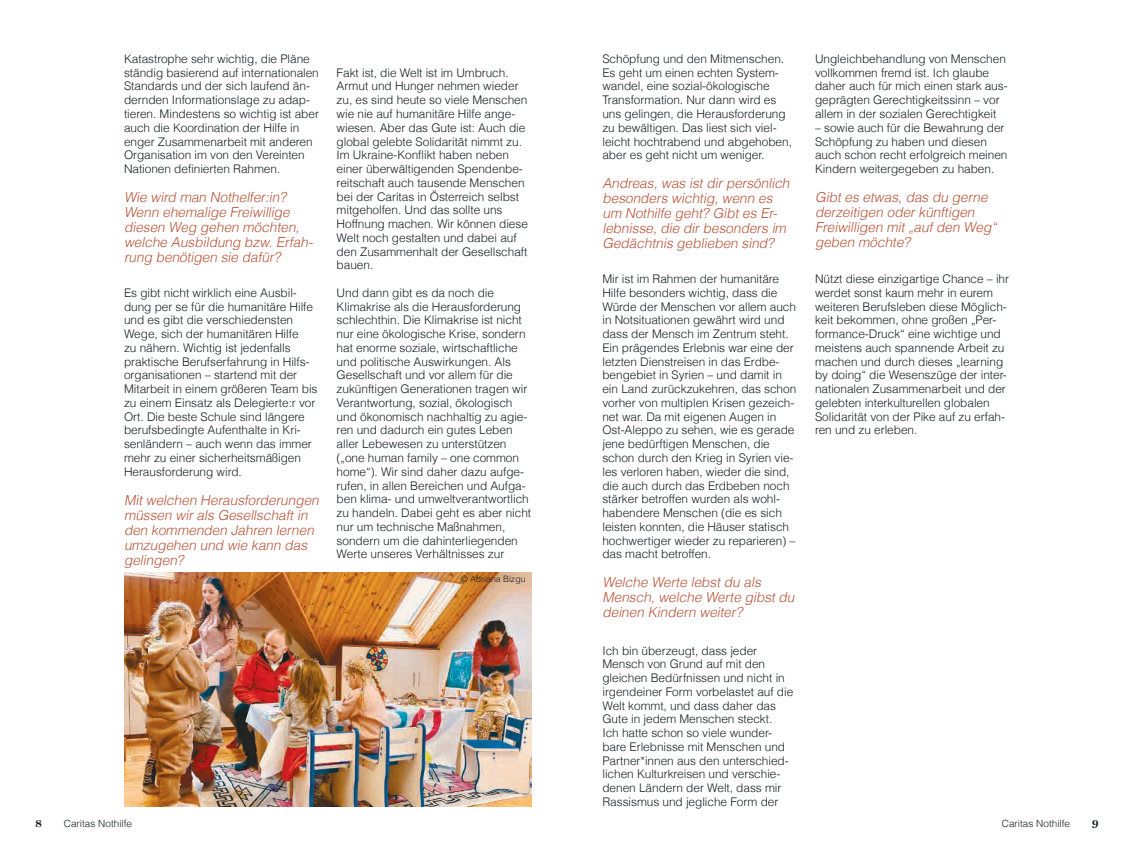
<style>
.page{position:relative;width:1134px;height:851px;background:#fff}
.page>*{position:absolute;margin:0;border:0;box-sizing:border-box;transform-origin:0 0}
.Frage_Interview{font:italic 300 13.75px/15px "Helveticafor Caritas";color:#b75439}
.Fließtext{font:300 11.88px/13.8px "Helveticafor Caritas";letter-spacing:-.005em;color:#172020}
.t1{font:700 11.25px "Miller Display";color:#172020}
.t2{font:300 10px "Helveticafor Caritas";color:#172020}
.Info_Text_klein_7pt{font:300 8.75px "Helveticafor Caritas";color:#172020}
</style>
<div class="page">
<img style="left:124px;top:572px;width:407px;height:234px">
<p class="Fließtext" style="left:124px;top:52px;width:196px">Katastrophe sehr wichtig, die Pläne ständig basierend auf internationalen Standards und der sich laufend än&shy;dernden Informationslage zu adap&shy;tieren. Mindestens so wichtig ist aber auch die Koordination der Hilfe in enger Zusammenarbeit mit anderen Organisation im von den Vereinten Nationen definierten Rahmen.</p>
<p class="Frage_Interview" style="left:124px;top:189px;width:193px">Wie wird man Nothelfer:in?<br>Wenn ehemalige Freiwillige diesen Weg gehen möchten, welche Ausbildung bzw.Erfah&shy;rung benötigen sie dafür?</p>
<p class="Fließtext" style="left:124px;top:285px;width:195px">Es gibt nicht wirklich eine Ausbil&shy;dung per se für die humanitäre Hilfe und es gibt die verschiedensten Wege, sich der humanitären Hilfe<br>zu nähern. Wichtig ist jedenfalls praktische Berufserfahrung in Hilfs&shy;organisationen – startend mit der Mitarbeit in einem größeren Team bis zu einem Einsatz als Delegierte:r vor Ort. Die beste Schule sind längere berufsbedingte Aufenthalte in Kri&shy;senländern – auch wenn das immer mehr zu einer sicherheitsmäßigen Herausforderung wird.</p>
<p class="Frage_Interview" style="left:124px;top:492px;width:199px">Mitwelchen Herausforderungen müssen wirals Gesellschaftin den kommenden Jahren lernen umzugehen und wie kann das gelingen?</p>
<p class="Fließtext" style="left:337px;top:65px;width:193px">Fakt ist, die Welt ist im Umbruch.<br>Armut und Hunger nehmen wieder zu, es sind heute so viele Menschen wie nie auf humanitäre Hilfe ange&shy;wiesen. Aber das Gute ist: Auch die global gelebte Solidarität nimmt zu.<br>Im Ukraine-Konflikt haben neben einer überwältigenden Spendenbe&shy;reitschaft auch tausende Menschen bei der Caritas in Österreich selbst mitgeholfen. Und das sollte uns<br>Hoffnung machen. Wir können diese<br>Welt noch gestalten und dabei auf den Zusammenhalt der Gesellschaft bauen.</p>
<p class="Fließtext" style="left:337px;top:285px;width:196px">Und dann gibt es da noch die Klimakrise als die Herausforderung schlechthin. Die Klimakrise ist nicht nur eine ökologische Krise, sondern hat enorme soziale, wirtschaftliche und politische Auswirkungen. Als Gesellschaft und vor allem für die zukünftigen Generationen tragen wir Verantwortung, sozial, ökologisch und ökonomisch nachhaltig zu agie&shy;ren und dadurch ein gutes Leben aller Lebewesen zu unterstützen („one human family – one common home“). Wir sind daher dazu aufge&shy;rufen, in allen Bereichen und Aufga&shy;ben klima- und umweltverantwortlich zu handeln. Dabei geht es aber nicht nur um technische Maßnahmen, sondern um die dahinterliegenden Werte unseres Verhältnisses zur</p>
<p class="Info_Text_klein_7pt" style="left:461px;top:573px;width:66px">© Adriana Bizgu</p>
<p class="Fließtext" style="left:602px;top:52px;width:191px">Schöpfung und den Mitmenschen.<br>Es geht um einen echten System&shy;wandel, eine sozial-ökologische Transformation. Nur dann wird es uns gelingen, die Herausforderung zu bewältigen. Das liest sich viel&shy;leicht hochtrabend und abgehoben, aber es geht nicht um weniger.</p>
<p class="Frage_Interview" style="left:602px;top:175px;width:192px">Andreas,was istdirpersönlich besonders wichtig,wenn es um Nothilfe geht? Gibtes Er&shy;lebnisse,die dirbesonders im<br>Gedächtnis geblieben sind?</p>
<p class="Fließtext" style="left:602px;top:272px;width:195px">Mir ist im Rahmen der humanitäre Hilfe besonders wichtig, dass die Würde der Menschen vor allem auch in Notsituationen gewährt wird und dass der Mensch im Zentrum steht.</p>
<p class="Fließtext" style="left:602px;top:340px;width:195px">Ein prägendes Erlebnis war eine der letzten Dienstreisen in das Erdbe&shy;bengebiet in Syrien – und damit in ein Land zurückzukehren, das schon vorher von multiplen Krisen gezeich&shy;net war. Da mit eigenen Augen in Ost-Aleppo zu sehen, wie es gerade jene bedürftigen Menschen, die schon durch den Krieg in Syrien vie&shy;les verloren haben, wieder die sind, die auch durch das Erdbeben noch stärker betroffen wurden als wohl&shy;habendere Menschen (die es sich leisten konnten, die Häuser statisch hochwertiger wieder zu reparieren) – das macht betroffen.</p>
<p class="Frage_Interview" style="left:602px;top:574px;width:197px">Welche Werte lebstdu als<br>Mensch,welche Werte gibstdu deinen Kindern weiter?</p>
<p class="Fließtext" style="left:602px;top:643px;width:192px">Ich bin überzeugt, dass jeder<br>Mensch von Grund auf mit den gleichen Bedürfnissen und nicht in irgendeiner Form vorbelastet auf die<br>Welt kommt, und dass daher das<br>Gute in jedem Menschen steckt.<br>Ich hatte schon so viele wunder&shy;bare Erlebnisse mit Menschen und<br>Partner*innen aus den unterschied&shy;lichen Kulturkreisen und verschie&shy;denen Ländern der Welt, dass mir<br>Rassismus und jegliche Form der</p>
<p class="Fließtext" style="left:815px;top:52px;width:194px">Ungleichbehandlung von Menschen vollkommen fremd ist. Ich glaube daher auch für mich einen stark aus&shy;geprägten Gerechtigkeitssinn – vor allem in der sozialen Gerechtigkeit</p>
<p class="Fließtext" style="left:815px;top:120px;width:194px">– sowie auch für die Bewahrung der Schöpfung zu haben und diesen auch schon recht erfolgreich meinen Kindern weitergegeben zu haben.</p>
<p class="Frage_Interview" style="left:815px;top:189px;width:186px">Gibtes etwas,das du gerne derzeitigen oderkünftigen<br>Freiwilligen mit„aufden Weg“ geben möchte?</p>
<p class="Fließtext" style="left:815px;top:272px;width:196px">Nützt diese einzigartige Chance – ihr werdet sonst kaum mehr in eurem weiteren Berufsleben diese Möglich&shy;keit bekommen, ohne großen „Per&shy;formance-Druck“ eine wichtige und meistens auch spannende Arbeit zu machen und durch dieses „learning by doing“ die Wesenszüge der inter&shy;nationalen Zusammenarbeit und der gelebten interkulturellen globalen Solidarität von der Pike auf zu erfah&shy;ren und zu erleben.</p>
<p class="t1" style="left:35px;top:815px;width:8px">8</p>
<p class="t2" style="left:64px;top:816px;width:70px">Caritas Nothilfe</p>
<p class="t2" style="left:1002px;top:816px;width:70px">Caritas Nothilfe</p>
<p class="t1" style="left:1092px;top:815px;width:8px">9</p>
</div>
